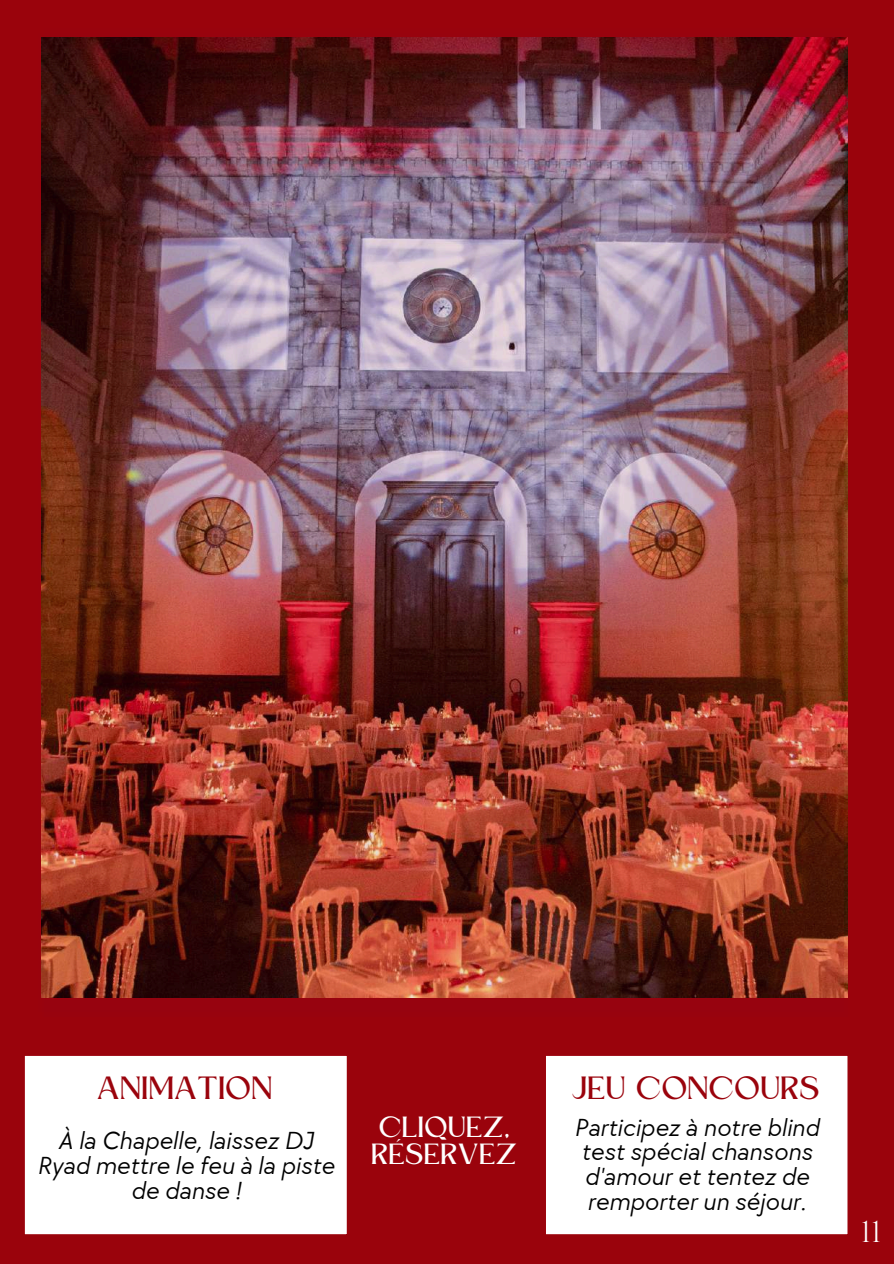
<style>
.page{position:relative;width:894px;height:1264px;background:#fff}
.page>*{position:absolute;margin:0;border:0;box-sizing:border-box;transform-origin:0 0}
.t1{font:30px "Kingred Serif";color:#9a030c}
.t2{font:30px "Cinzel";color:#fff}
.t3{font:27.3px/27px "Kingred Serif";color:#fff}
.t4{font:italic 25.5px/24.8px "TT Chocolates";color:#000}
</style>
<div class="page">
<div style="left:0;top:0;width:893px;height:1263px;background:#9a030c"></div>
<div style="left:24px;top:1055px;width:323px;height:180px;background:#fff"></div>
<div style="left:546px;top:1055px;width:302px;height:180px;background:#fff"></div>
<img style="left:41px;top:37px;width:802px;height:961px">
<p class="t1" style="left:98px;top:1076px;width:177px">ANIMATION</p>
<p class="t1" style="left:572px;top:1076px;width:250px">JEU CONCOURS</p>
<p class="t4" style="left:574px;top:1115px;width:246px">Participez à notre blind test spécial chansons d'amour et tentez de remporter un séjour.</p>
<p class="t3" style="left:372px;top:1116px;width:148px">CLIQUEZ,<br>RÉSERVEZ</p>
<p class="t4" style="left:37px;top:1129px;width:298px;text-align:center">À la Chapelle, laissez DJ<br>Ryad mettre le feu à la piste de danse !</p>
<p class="t2" style="left:860px;top:1212px;width:22px">11</p>
</div>
